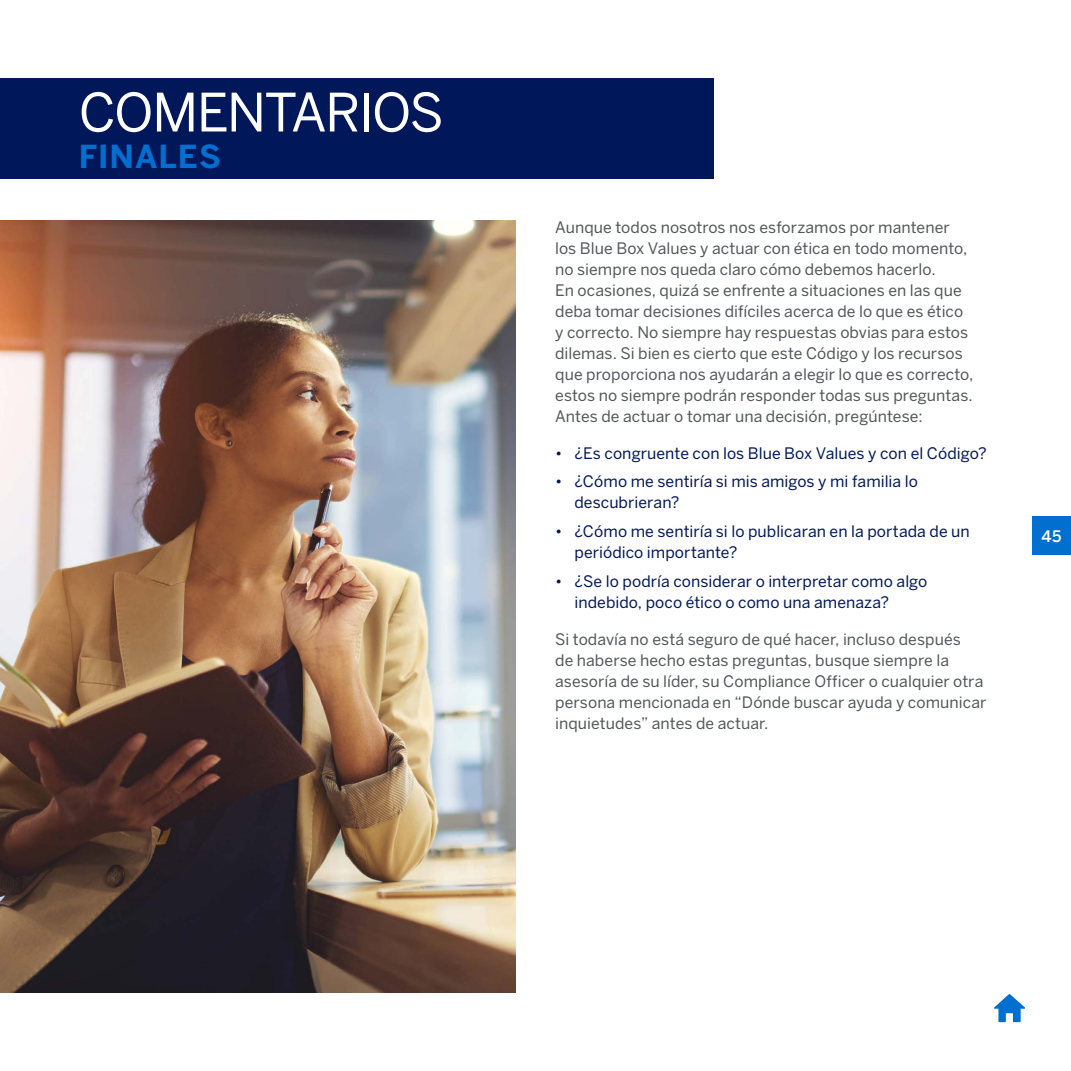
<style>
.page{position:relative;width:1071px;height:1071px;background:#fff}
.page>*{position:absolute;margin:0;border:0;box-sizing:border-box;transform-origin:0 0}
.t1{font:52.5px "Benton Sans";letter-spacing:-.03em;color:#fff}
.t2{font:700 31.5px "Benton Sans";letter-spacing:.035em;color:#006fcf}
.t3{font:15.75px/21px "Benton Sans";letter-spacing:.005em;color:#53565a}
.t4{font:15.75px/21px "Benton Sans";letter-spacing:.005em;color:#00175a}
.t5{font:500 15.75px "Benton Sans";color:#fff}
</style>
<div class="page">
<div style="left:0;top:79px;width:714px;height:100px;background:#00175a"></div>
<svg style="left:994px;top:994px;width:31px;height:28px"></svg>
<img style="left:0;top:220px;width:516px;height:772px">
<div style="left:1033px;top:516px;width:38px;height:39px;background:#006fcf"></div>
<h1 class="t1" style="left:79px;top:81px;width:367px">COMENTARIOS</h1>
<h2 class="t2" style="left:79px;top:138px;width:144px">FINALES</h2>
<p class="t3" style="left:555px;top:216px;width:420px">Aunque todos nosotros nos esforzamos por mantener los Blue Box Values y actuar con ética en todo momento, no siempre nos queda claro cómo debemos hacerlo.<br>En ocasiones, quizá se enfrente a situaciones en las que deba tomar decisiones difíciles acerca de lo que es ético y correcto. No siempre hay respuestas obvias para estos dilemas. Si bien es cierto que este Código y los recursos que proporciona nos ayudarán a elegir lo que es correcto, estos no siempre podrán responder todas sus preguntas.<br>Antes de actuar o tomar una decisión, pregúntese:</p>
<p class="t4" style="left:555px;top:442px;width:433px">• ¿Es congruente con los Blue Box Values y con el Código?</p>
<p class="t4" style="left:574px;top:471px;width:345px;text-indent:-19px">• ¿Cómo me sentiría si mis amigos y mi familia lo descubrieran?</p>
<p class="t4" style="left:574px;top:521px;width:397px;text-indent:-19px">• ¿Cómo me sentiría si lo publicaran en la portada de un periódico importante?</p>
<p class="t4" style="left:574px;top:571px;width:354px;text-indent:-19px">• ¿Se lo podría considerar o interpretar como algo indebido, poco ético o como una amenaza?</p>
<p class="t3" style="left:555px;top:629px;width:433px">Si todavía no está seguro de qué hacer, incluso después<br>de haberse hecho estas preguntas, busque siempre la asesoría de su líder, su Compliance Officer o cualquier otra persona mencionada en “Dónde buscar ayuda y comunicar inquietudes” antes de actuar.</p>
<p class="t5" style="left:1042px;top:527px;width:22px">45</p>
</div>
